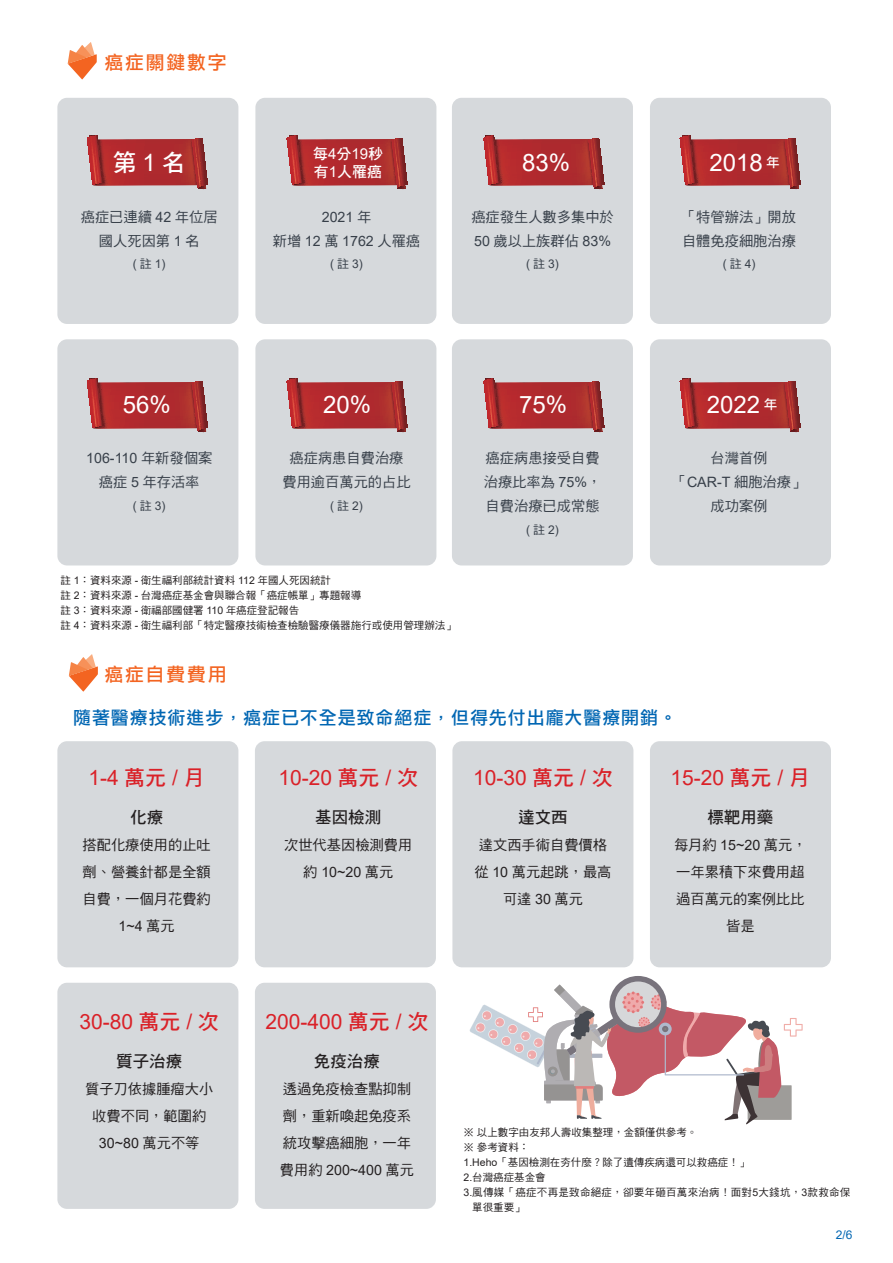
<style>
.page{position:relative;width:893px;height:1263px;background:#fff}
.page>*{position:absolute;margin:0;border:0;box-sizing:border-box;transform-origin:0 0}
.t1{font:24px "Arial";color:#fff}
.t2{font:24px "DF Hei Std W7";color:#fff}
.t3{font:21px "Arial";color:#da2128}
.t4{font:18.75px "DF Li Hei Std W5";letter-spacing:.1em;color:#f36421}
.t5{font:18px "DF Li Hei Std W5";letter-spacing:.05em;color:#0166b3}
.t6{font:16.5px "DF Hei Std W7";color:#231f20}
.t7{font:15px/18px "DF Hei Std W7";color:#fff}
.t8{font:14.25px/27px "DF Hei Std W5";color:#231f20;text-align:center}
.t9{font:14.25px/24px "DF Hei Std W5";color:#373f49;text-align:center}
.t10{font:14.25px "Arial";color:#231f20}
.t11{font:14.25px "Arial";color:#373f49}
.t12{font:12px "Arial";color:#373f49}
.t13{font:12px "Arial";color:#0166b3}
.t14{font:10.5px/15px "DF Hei Std W5";color:#231f20}
.t15{font:10.5px/15px "DF Hei Std W5";letter-spacing:.025em;color:#231f20}
.s1{font-family:"Arial"}
.s2{font-family:"DF Hei Std W5"}
.s3{font-family:"DF Hei Std W7"}
</style>
<div class="page">
<svg style="left:69px;top:654px;width:29px;height:37px"></svg>
<svg style="left:68px;top:42px;width:29px;height:37px"></svg>
<div style="left:57px;top:98px;width:181px;height:226px;background:#d6d9dc;border-radius:10px"></div>
<div style="left:255px;top:98px;width:181px;height:226px;background:#d6d9dc;border-radius:10px"></div>
<div style="left:452px;top:98px;width:181px;height:226px;background:#d6d9dc;border-radius:10px"></div>
<div style="left:650px;top:98px;width:181px;height:226px;background:#d6d9dc;border-radius:10px"></div>
<div style="left:57px;top:339px;width:181px;height:226px;background:#d6d9dc;border-radius:10px"></div>
<div style="left:255px;top:339px;width:181px;height:226px;background:#d6d9dc;border-radius:10px"></div>
<div style="left:452px;top:339px;width:181px;height:226px;background:#d6d9dc;border-radius:10px"></div>
<div style="left:650px;top:339px;width:181px;height:226px;background:#d6d9dc;border-radius:10px"></div>
<svg style="left:89px;top:135px;width:118px;height:54px;background:#b34648"></svg>
<svg style="left:87px;top:136px;width:16px;height:49px"></svg>
<svg style="left:485px;top:135px;width:118px;height:54px;background:#b34548"></svg>
<svg style="left:484px;top:136px;width:15px;height:49px"></svg>
<svg style="left:89px;top:378px;width:118px;height:54px;background:#b34648"></svg>
<svg style="left:87px;top:379px;width:16px;height:49px"></svg>
<svg style="left:406px;top:415px;width:1px;height:13px"></svg>
<svg style="left:289px;top:378px;width:117px;height:54px;background:#b34547"></svg>
<svg style="left:287px;top:379px;width:15px;height:49px"></svg>
<svg style="left:485px;top:378px;width:118px;height:54px;background:#b34548"></svg>
<svg style="left:484px;top:379px;width:15px;height:49px"></svg>
<svg style="left:799px;top:171px;width:1px;height:14px"></svg>
<svg style="left:682px;top:135px;width:117px;height:54px;background:#b34547"></svg>
<svg style="left:680px;top:136px;width:15px;height:49px"></svg>
<svg style="left:799px;top:414px;width:1px;height:14px"></svg>
<svg style="left:682px;top:378px;width:117px;height:54px;background:#b34547"></svg>
<svg style="left:680px;top:379px;width:15px;height:49px"></svg>
<svg style="left:406px;top:172px;width:1px;height:13px"></svg>
<svg style="left:289px;top:135px;width:117px;height:54px;background:#b34547"></svg>
<svg style="left:287px;top:136px;width:15px;height:49px"></svg>
<div style="left:57px;top:741px;width:181px;height:226px;background:#d6d9dc;border-radius:10px"></div>
<div style="left:255px;top:741px;width:181px;height:226px;background:#d6d9dc;border-radius:10px"></div>
<div style="left:57px;top:983px;width:181px;height:226px;background:#d6d9dc;border-radius:10px"></div>
<div style="left:255px;top:983px;width:181px;height:226px;background:#d6d9dc;border-radius:10px"></div>
<div style="left:452px;top:741px;width:181px;height:226px;background:#d6d9dc;border-radius:10px"></div>
<div style="left:650px;top:741px;width:181px;height:226px;background:#d6d9dc;border-radius:10px"></div>
<svg style="left:470px;top:976px;width:333px;height:148px"></svg>
<h3 class="t4" style="left:105px;top:52px;width:123px">癌症關鍵數字</h3>
<h3 class="t7" style="left:313px;top:144px;width:72px">每<span class="s1">4</span>分<span class="s1">19</span>秒有<span class="s1">1</span>人罹癌</h3>
<h1 class="t2" style="left:113px;top:150px;width:75px">第<span class="s1">1</span>名</h1>
<h1 class="t1" style="left:522px;top:146px;width:50px">83%</h1>
<h3 class="t9" style="left:81px;top:205px;width:138px">癌症已連續 <span class="s1">42</span> 年位居國人死因第 <span class="s1">1</span> 名</h3>
<p class="t12" style="left:133px;top:256px;width:34px">(<span class="s2">註</span>1)</p>
<h3 class="t11" style="left:322px;top:207px;width:51px">2021 <span class="s2">年</span></h3>
<h3 class="t9" style="left:273px;top:229px;width:149px">新增 <span class="s1">12</span> 萬 <span class="s1">1762</span> 人罹癌</h3>
<p class="t12" style="left:330px;top:256px;width:34px">(<span class="s2">註</span>3)</p>
<h3 class="t9" style="left:471px;top:205px;width:144px;text-align:left">癌症發生人數多集中於<br><span class="s1">50</span> 歲以上族群佔 <span class="s1">83%</span></h3>
<p class="t12" style="left:526px;top:256px;width:34px">(<span class="s2">註</span>3)</p>
<h1 class="t1" style="left:709px;top:146px;width:72px">2018 <sup>年</sup></h1>
<h3 class="t9" style="left:682px;top:205px;width:115px;text-align:left">「特管辦法」開放自體免疫細胞治療</h3>
<p class="t12" style="left:723px;top:256px;width:34px">(<span class="s2">註</span>4)</p>
<h1 class="t1" style="left:123px;top:388px;width:50px">56%</h1>
<h1 class="t1" style="left:323px;top:388px;width:50px">20%</h1>
<h1 class="t1" style="left:519px;top:388px;width:50px">75%</h1>
<h3 class="t11" style="left:86px;top:449px;width:128px">106-110 <span class="s2">年新發個案</span></h3>
<h3 class="t9" style="left:99px;top:470px;width:102px">癌症 <span class="s1">5</span> 年存活率</h3>
<p class="t12" style="left:133px;top:497px;width:34px">(<span class="s2">註</span>3)</p>
<h3 class="t9" style="left:282px;top:446px;width:130px">癌症病患自費治療費用逾百萬元的占比</h3>
<p class="t12" style="left:330px;top:497px;width:34px">(<span class="s2">註</span>2)</p>
<h3 class="t9" style="left:484px;top:446px;width:119px;text-align:left">癌症病患接受自費治療比率為 <span class="s1">75%</span>，自費治療已成常態</h3>
<p class="t12" style="left:526px;top:521px;width:34px">(<span class="s2">註</span>2)</p>
<h1 class="t1" style="left:707px;top:388px;width:72px">2022 <sup>年</sup></h1>
<h3 class="t9" style="left:673px;top:446px;width:134px">台灣首例<br>「<span class="s1">CAR-T</span> 細胞治療」成功案例</h3>
<p class="t14" style="left:61px;top:573px;width:397px">註 <span class="s1">1</span>：資料來源 <span class="s1">-</span> 衛生福利部統計資料 <span class="s1">112</span> 年國人死因統計<br>註 <span class="s1">2</span>：資料來源 <span class="s1">-</span> 台灣癌症基金會與聯合報「癌症帳單」專題報導<br>註 <span class="s1">3</span>：資料來源 <span class="s1">-</span> 衛福部國健署 <span class="s1">110</span> 年癌症登記報告<br>註 <span class="s1">4</span>：資料來源 <span class="s1">-</span> 衛生福利部「特定醫療技術檢查檢驗醫療儀器施行或使用管理辦法」</p>
<h3 class="t4" style="left:105px;top:664px;width:123px">癌症自費費用</h3>
<h3 class="t5" style="left:73px;top:707px;width:605px">隨著醫療技術進步，癌症已不全是致命絕症，但得先付出龐大醫療開銷。</h3>
<h2 class="t3" style="left:89px;top:763px;width:118px">1-4 <span class="s3">萬元</span> / <span class="s3">月</span></h2>
<h3 class="t6" style="left:130px;top:808px;width:34px">化療</h3>
<h3 class="t8" style="left:83px;top:831px;width:130px;text-align:justify">搭配化療使用的止吐劑、營養針都是全額自費，一個月花費約</h3>
<h3 class="t10" style="left:119px;top:916px;width:58px">1~4 <span class="s2">萬元</span></h3>
<h2 class="t3" style="left:80px;top:1007px;width:141px">30-80 <span class="s3">萬元</span> / <span class="s3">次</span></h2>
<h3 class="t6" style="left:116px;top:1052px;width:67px">質子治療</h3>
<h3 class="t8" style="left:85px;top:1075px;width:130px">質子刀依據腫瘤大小收費不同，範圍約</h3>
<h3 class="t10" style="left:99px;top:1133px;width:102px">30~80 <span class="s2">萬元不等</span></h3>
<h2 class="t3" style="left:279px;top:763px;width:141px">10-20 <span class="s3">萬元</span> / <span class="s3">次</span></h2>
<h3 class="t6" style="left:315px;top:808px;width:67px">基因檢測</h3>
<h3 class="t8" style="left:284px;top:831px;width:130px">次世代基因檢測費用</h3>
<h3 class="t10" style="left:303px;top:862px;width:92px"><span class="s2">約</span> 10~20 <span class="s2">萬元</span></h3>
<h2 class="t3" style="left:266px;top:1007px;width:164px">200-400 <span class="s3">萬元</span> / <span class="s3">次</span></h2>
<h3 class="t6" style="left:314px;top:1052px;width:67px">免疫治療</h3>
<h3 class="t8" style="left:283px;top:1075px;width:130px;text-align:justify">透過免疫檢查點抑制劑，重新喚起免疫系統攻擊癌細胞，一年</h3>
<h3 class="t10" style="left:280px;top:1160px;width:136px"><span class="s2">費用約</span> 200~400 <span class="s2">萬元</span></h3>
<h2 class="t3" style="left:473px;top:763px;width:141px">10-30 <span class="s3">萬元</span> / <span class="s3">次</span></h2>
<h3 class="t6" style="left:518px;top:808px;width:51px">達文西</h3>
<h3 class="t8" style="left:474px;top:831px;width:138px">達文西手術自費價格從 <span class="s1">10</span> 萬元起跳，最高可達 <span class="s1">30</span> 萬元</h3>
<h2 class="t3" style="left:671px;top:763px;width:141px">15-20 <span class="s3">萬元</span> / <span class="s3">月</span></h2>
<h3 class="t6" style="left:707px;top:808px;width:67px">標靶用藥</h3>
<h3 class="t8" style="left:674px;top:831px;width:134px">每月約 <span class="s1">15~20</span> 萬元，一年累積下來費用超過百萬元的案例比比皆是</h3>
<p class="t14" style="left:463px;top:1124px;width:287px">※ 以上數字由友邦人壽收集整理，金額僅供參考。<br>※ 參考資料：<br><span class="s1">1.Heho</span>「基因檢測在夯什麼？除了遺傳疾病還可以救癌症！」<br><span class="s1">2.</span>台灣癌症基金會</p>
<p class="t15" style="left:472px;top:1184px;width:380px;text-indent:-9px"><span class="s1">3.</span> 風傳媒「癌症不再是致命絕症，卻要年砸百萬來治病！面對<span class="s1">5</span>大錢坑，<span class="s1">3</span>款救命保單很重要」</p>
<p class="t13" style="left:836px;top:1226px;width:18px">2/6</p>
</div>
